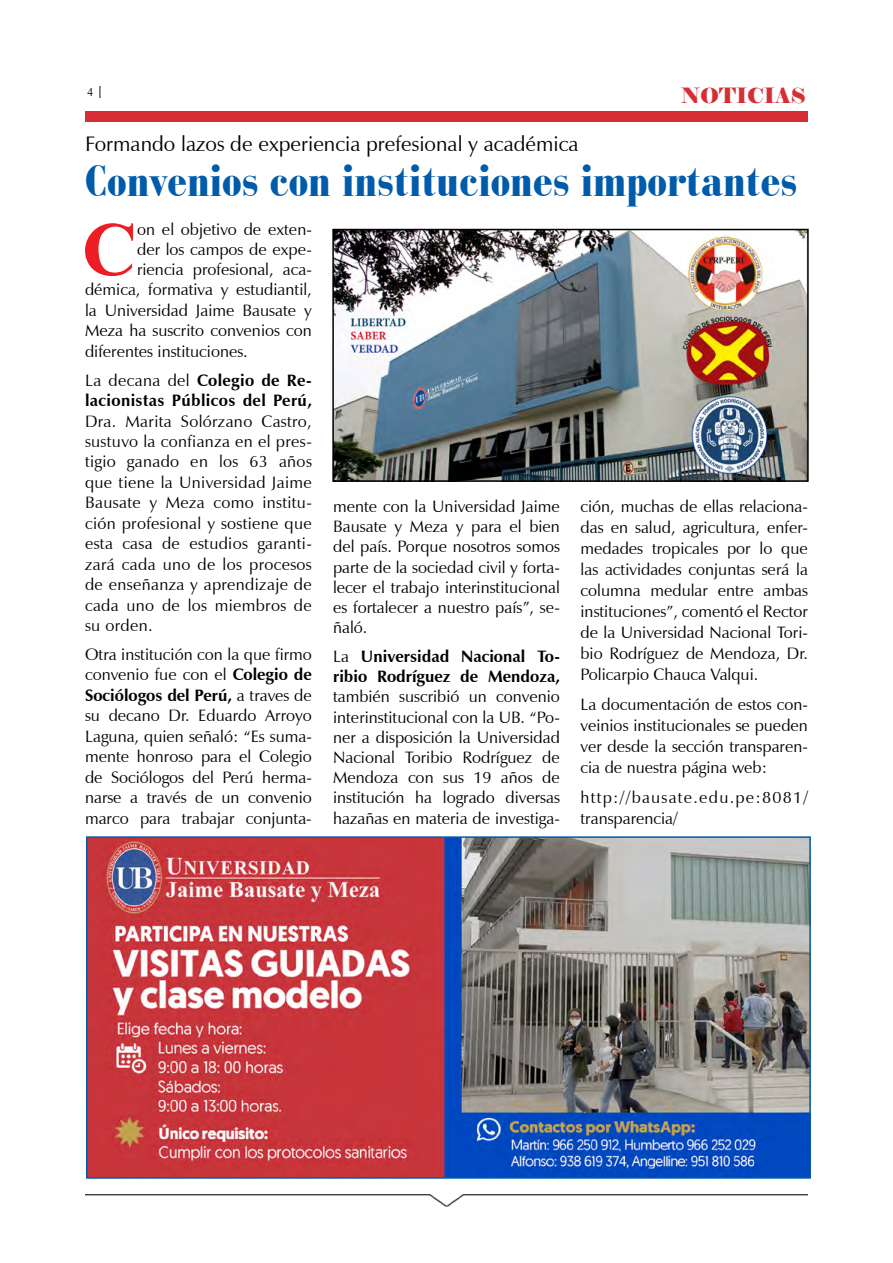
<style>
.page{position:relative;width:893px;height:1263px;background:#fff}
.page>*{position:absolute;margin:0;border:0;box-sizing:border-box;transform-origin:0 0}
.t1{font:700 76.35px "Times New Roman";color:#ed1d24}
.t2{font:900 condensed 45px "Bauer Bodoni BT";color:#005baa}
.t3{font:21px "Zapf Humanist 601 BT";color:#000}
.t4{font:21px "Elephant";color:#d52e34}
.t5{font:16.5px/20.4px "Zapf Humanist 601 BT";color:#000;text-align:justify}
.t6{font:700 16.5px/20.4px "Zapf Humanist 601 BT";letter-spacing:.02em;color:#000}
.t7{font:700 16.5px/20.2px "Zapf Humanist 601 BT";color:#000}
.t8{font:16.5px/21px "Zapf Humanist 601 BT";letter-spacing:.075em;color:#000}
.t9{font:12px "Zapf Humanist 601 BT";color:#000;scale:.95 1}
.s1{font-family:"BDP Old Neo Regular"}
.s2{font-weight:400}
.s3{font-weight:700}
</style>
<div class="page">
<img style="left:85px;top:1194px;width:723px;height:12px">
<div style="left:85px;top:111px;width:723px;height:11px;background:#d52e34"></div>
<img style="left:89px;top:839px;width:719px;height:337px">
<div style="left:86px;top:836px;width:725px;height:343px;border:2px solid #005baa"></div>
<img style="left:335px;top:232px;width:471px;height:247px">
<div style="left:332px;top:229px;width:477px;height:253px;border:2px solid #000"></div>
<p class="t9" style="left:87px;top:85px;width:16px">4 <span class="s1">|</span></p>
<p class="t4" style="left:681px;top:82px;width:126px">NOTICIAS</p>
<p class="t3" style="left:85px;top:131px;width:495px">Formando lazos de experiencia prefesional y académica</p>
<h2 class="t2" style="left:85px;top:153px;width:714px">Convenios con instituciones importantes</h2>
<h1 class="t1" style="left:82px;top:197px;width:57px">C</h1>
<p class="t5" style="left:137px;top:219px;width:176px">on el objetivo de exten-</p>
<p class="t5" style="left:137px;top:239px;width:176px">der los campos de expe-</p>
<p class="t5" style="left:137px;top:259px;width:176px">riencia profesional, aca-</p>
<p class="t5" style="left:85px;top:279px;width:228px">démica, formativa y estudiantil,</p>
<p class="t5" style="left:85px;top:300px;width:228px">la Universidad Jaime Bausate y</p>
<p class="t5" style="left:85px;top:320px;width:228px">Meza ha suscrito convenios con</p>
<p class="t5" style="left:85px;top:341px;width:164px">diferentes instituciones.</p>
<p class="t6" style="left:85px;top:370px;width:228px"><span class="s2">La decana del</span> Colegio de Re&shy;lacionistas Públicos del Perú,</p>
<p class="t5" style="left:85px;top:411px;width:228px">Dra. Marita Solórzano Castro, sustuvo la confianza en el pres&shy;tigio ganado en los 63 años que tiene la Universidad Jaime Bausate y Meza como institu&shy;ción profesional y sostiene que esta casa de estudios garanti&shy;zará cada uno de los procesos de enseñanza y aprendizaje de cada uno de los miembros de su orden.</p>
<p class="t5" style="left:85px;top:644px;width:228px">Otra institución con la que firmo convenio fue con el <span class="s3">Colegio de Sociólogos del Perú,</span> a traves de su decano Dr. Eduardo Arroyo Laguna, quien señaló: “Es suma&shy;mente honroso para el Colegio de Sociólogos del Perú herma&shy;narse a través de un convenio marco para trabajar conjunta-</p>
<p class="t5" style="left:581px;top:496px;width:229px;line-height:21px">ción, muchas de ellas relaciona&shy;das en salud, agricultura, enfer&shy;medades tropicales por lo que las actividades conjuntas será la columna medular entre ambas instituciones”, comentó el Rector de la Universidad Nacional Tori&shy;bio Rodríguez de Mendoza, Dr.<br>Policarpio Chauca Valqui.</p>
<p class="t5" style="left:581px;top:694px;width:229px;line-height:21px">La documentación de estos con&shy;veinios institucionales se pueden ver desde la sección transparen&shy;cia de nuestra página web:</p>
<p class="t8" style="left:581px;top:786px;width:229px">http://bausate.edu.pe:8081/ transparencia/</p>
<p class="t5" style="left:333px;top:496px;width:228px">mente con la Universidad Jaime Bausate y Meza y para el bien del país. Porque nosotros somos parte de la sociedad civil y forta&shy;lecer el trabajo interinstitucional es fortalecer a nuestro país”, se&shy;ñaló.</p>
<p class="t7" style="left:333px;top:646px;width:228px"><span class="s2">La</span> Universidad Nacional To&shy;ribio Rodríguez de Mendoza,</p>
<p class="t5" style="left:333px;top:686px;width:228px">también suscribió un convenio interinstitucional con la UB. “Po&shy;ner a disposición la Universidad Nacional Toribio Rodríguez de Mendoza con sus 19 años de institución ha logrado diversas hazañas en materia de investiga-</p>
</div>
